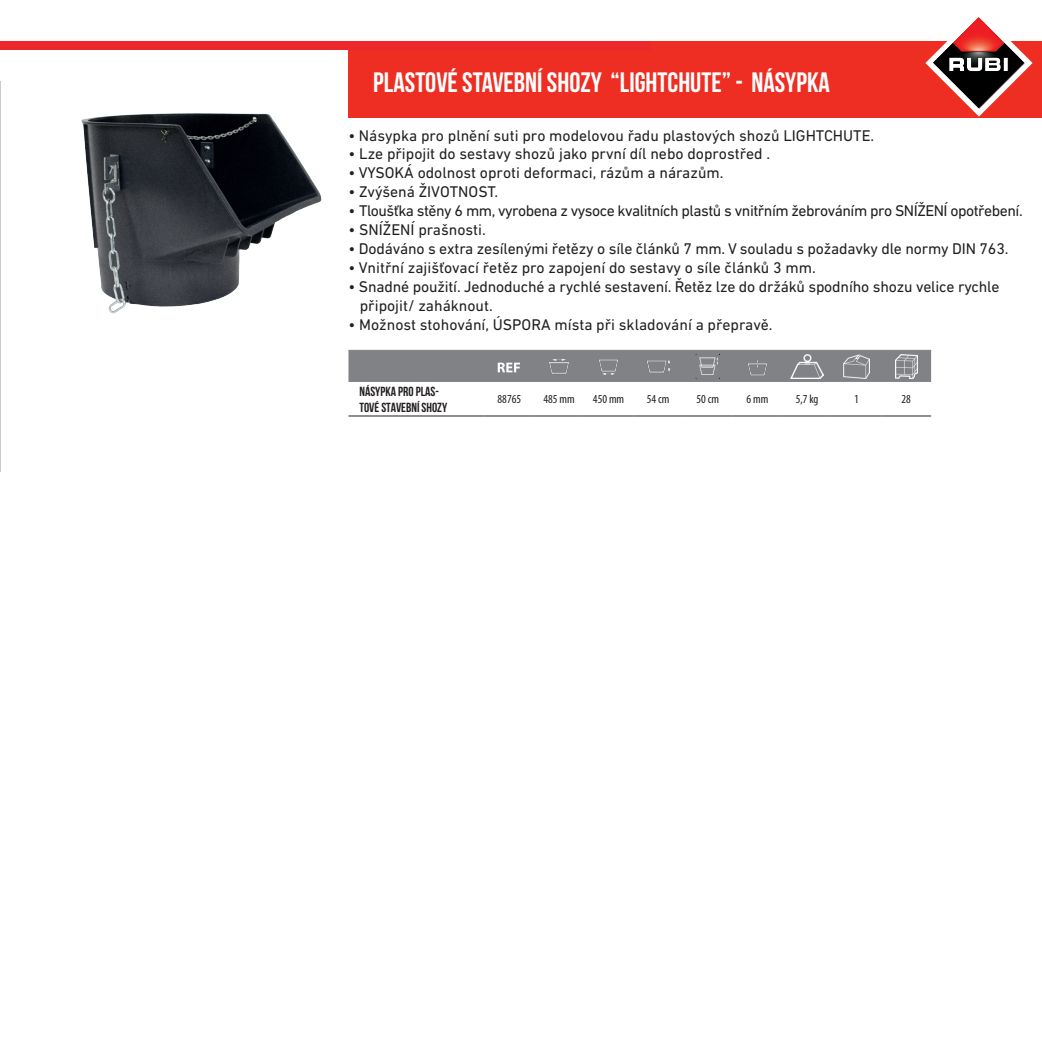
<style>
.page{position:relative;width:1042px;height:1042px;background:#fff}
.page>*{position:absolute;margin:0;border:0;box-sizing:border-box;transform-origin:0 0}
.t1{font:700 28px "Bebas Neue";color:#fff}
.t2{font:15.75px/18.9px "DIN Next CYR";color:#231f20}
.t3{font:15.75px "DIN Next CYR";letter-spacing:-.03em;color:#231f20}
.t4{font:700 13.12px/15.8px "Bebas Neue";color:#231f20}
.t5{font:condensed 12.25px "Myriad Pro";color:#231f20}
</style>
<div class="page">
<hr style="left:0;top:81px;width:1px;height:390px;background:#c9cacc">
<div style="left:348px;top:41px;width:694px;height:77px;background:#ee2e22"></div>
<div style="left:0;top:41px;width:651px;height:9px;background:#ee272b"></div>
<img style="left:81px;top:113px;width:311px;height:237px">
<hr style="left:348px;top:416px;width:136px;height:1px;background:#231f20">
<hr style="left:484px;top:416px;width:50px;height:1px;background:#231f20">
<hr style="left:534px;top:416px;width:50px;height:1px;background:#231f20">
<hr style="left:584px;top:416px;width:49px;height:1px;background:#231f20">
<hr style="left:633px;top:416px;width:50px;height:1px;background:#231f20">
<hr style="left:683px;top:416px;width:49px;height:1px;background:#231f20">
<hr style="left:732px;top:416px;width:50px;height:1px;background:#231f20">
<hr style="left:782px;top:416px;width:50px;height:1px;background:#231f20">
<hr style="left:832px;top:416px;width:49px;height:1px;background:#231f20">
<hr style="left:881px;top:416px;width:50px;height:1px;background:#231f20">
<svg style="left:348px;top:350px;width:583px;height:66px"></svg>
<img style="left:745px;top:354px;width:25px;height:25px">
<img style="left:791px;top:354px;width:32px;height:25px">
<img style="left:843px;top:354px;width:27px;height:25px">
<img style="left:895px;top:354px;width:22px;height:25px">
<svg style="left:925px;top:17px;width:107px;height:100px"></svg>
<img style="left:979px;top:17px;width:25px;height:26px">
<h1 class="t1" style="left:373px;top:67px;width:458px">PLASTOVÉ STAVEBNÍ SHOZY “LIGHTCHUTE” - NÁSYPKA</h1>
<p class="t2" style="left:348px;top:126px;width:527px">• Násypka pro plnění suti pro modelovou řadu plastových shozů LIGHTCHUTE.</p>
<p class="t2" style="left:348px;top:144px;width:423px">• Lze připojit do sestavy shozů jako první díl nebo doprostřed .</p>
<p class="t2" style="left:348px;top:163px;width:376px">• VYSOKÁ odolnost oproti deformaci, rázům a nárazům.</p>
<p class="t2" style="left:348px;top:182px;width:151px">• Zvýšená ŽIVOTNOST.</p>
<p class="t3" style="left:348px;top:202px;width:676px">• Tloušťka stěny 6 mm, vyrobena z vysoce kvalitních plastů s vnitřním žebrováním pro SNÍŽENÍ opotřebení.</p>
<p class="t2" style="left:348px;top:220px;width:139px">• SNÍŽENÍ prašnosti.</p>
<p class="t2" style="left:348px;top:239px;width:661px">• Dodáváno s extra zesílenými řetězy o síle článků 7 mm. V souladu s požadavky dle normy DIN 763.</p>
<p class="t2" style="left:348px;top:258px;width:469px">• Vnitřní zajišťovací řetěz pro zapojení do sestavy o síle článků 3 mm.</p>
<p class="t2" style="left:360px;top:277px;width:641px;text-indent:-11px">• Snadné použití. Jednoduché a rychlé sestavení. Řetěz lze do držáků spodního shozu velice rychle připojit/ zaháknout.</p>
<p class="t2" style="left:348px;top:315px;width:426px">• Možnost stohování, ÚSPORA místa při skladování a přepravě.</p>
<p class="t4" style="left:359px;top:383px;width:89px">NÁSYPKA PRO PLAS-<br>TOVÉ STAVEBNÍ SHOZY</p>
<p class="t5" style="left:497px;top:392px;width:25px">88765</p>
<p class="t5" style="left:543px;top:392px;width:33px">485 mm</p>
<p class="t5" style="left:593px;top:392px;width:33px">450 mm</p>
<p class="t5" style="left:647px;top:392px;width:24px">54 cm</p>
<p class="t5" style="left:696px;top:392px;width:24px">50 cm</p>
<p class="t5" style="left:746px;top:392px;width:23px">6 mm</p>
<p class="t5" style="left:795px;top:392px;width:24px">5,7 kg</p>
<p class="t5" style="left:854px;top:392px;width:6px">1</p>
<p class="t5" style="left:901px;top:392px;width:11px">28</p>
</div>
